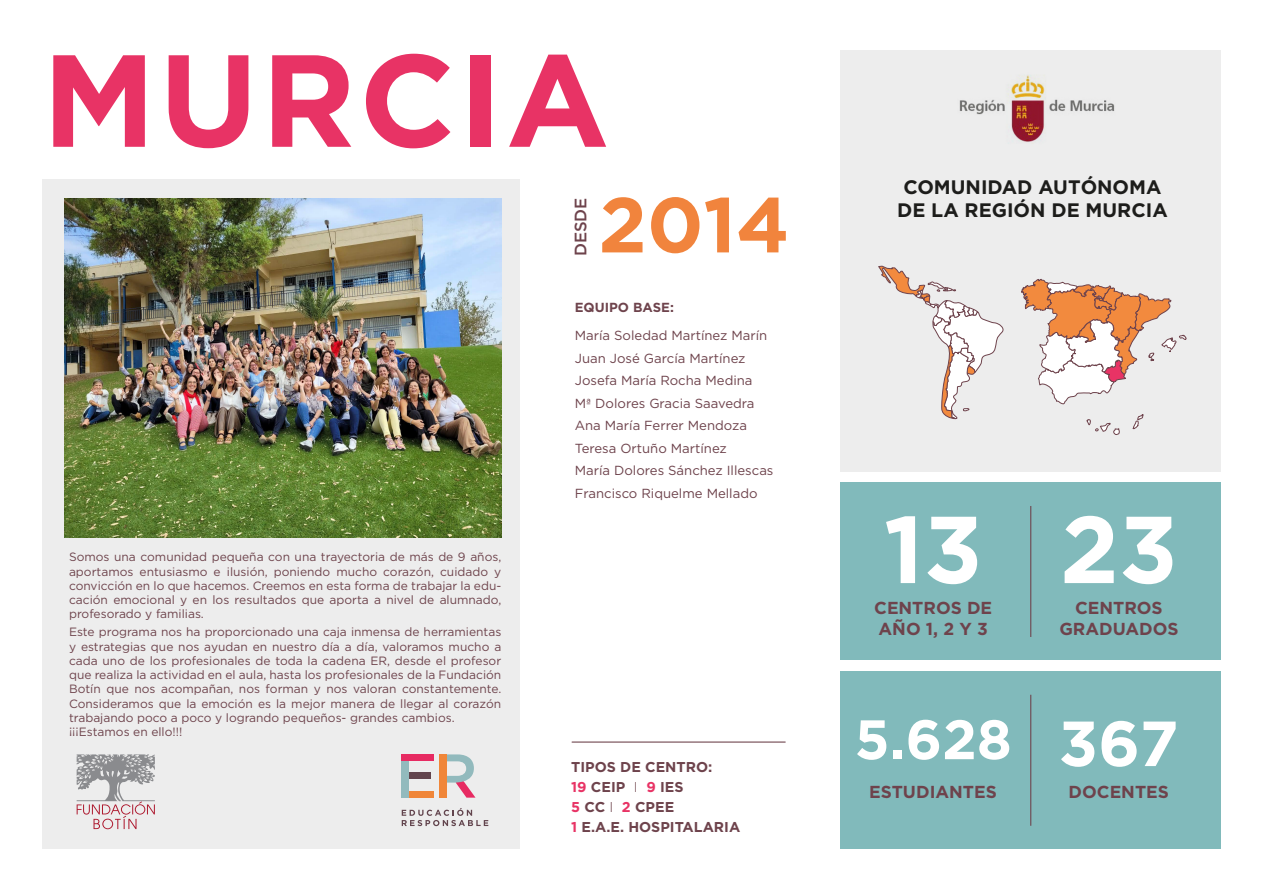
<style>
.page{position:relative;width:1263px;height:893px;background:#fff}
.page>*{position:absolute;margin:0;border:0;box-sizing:border-box;transform-origin:0 0}
.t1{font:700 130.73px "Gotham";letter-spacing:.025em;color:#e83365}
.t2{font:700 94.8px "Gotham";color:#fff}
.t3{font:700 77.78px "Gotham";color:#f1843d}
.t4{font:700 63.6px "Gotham";color:#fff}
.t5{font:700 55.5px "Gotham";color:#fff}
.t6{font:700 19.5px/23.4px "Gotham";color:#1d1d1b;text-align:center}
.t7{font:700 17.33px/20.8px "Gotham";color:#6e434c}
.t8{font:500 16.58px "Gotham";color:#6e434c}
.t9{font:700 14.25px/19.7px "Gotham";color:#6e434c}
.t10{font:13.12px/22.5px "Gotham";color:#6e434c}
.t11{font:700 13.12px "Gotham";color:#6e434c}
.t12{font:12px/14.2px "Gotham";color:#6e434c;text-align:justify}
.s1{color:#e83365}
.s2{font-weight:300}
</style>
<div class="page">
<div style="left:42px;top:179px;width:478px;height:670px;background:#ededed"></div>
<div style="left:841px;top:50px;width:380px;height:422px;background:#ededed"></div>
<svg style="left:402px;top:808px;width:86px;height:18px"></svg>
<div style="left:407px;top:772px;width:23px;height:7px;background:#62444d"></div>
<div style="left:401px;top:754px;width:32px;height:7px;background:#e72b62"></div>
<div style="left:401px;top:791px;width:32px;height:7px;background:#f08639"></div>
<div style="left:401px;top:761px;width:8px;height:37px;background:#92babd"></div>
<svg style="left:446px;top:754px;width:29px;height:44px"></svg>
<div style="left:439px;top:754px;width:7px;height:44px;background:#f08639"></div>
<svg style="left:77px;top:754px;width:78px;height:75px"></svg>
<svg style="left:877px;top:265px;width:129px;height:218px"></svg>
<svg style="left:1021px;top:279px;width:166px;height:156px"></svg>
<div style="left:841px;top:483px;width:380px;height:177px;background:#81babb"></div>
<hr style="left:1030px;top:506px;width:1px;height:131px;background:#6e434c">
<div style="left:841px;top:671px;width:380px;height:178px;background:#81babb"></div>
<hr style="left:1030px;top:695px;width:1px;height:131px;background:#6e434c">
<hr style="left:572px;top:741px;width:213px;height:2px;background:#6e434c">
<img style="left:959px;top:75px;width:156px;height:67px">
<img style="left:65px;top:199px;width:436px;height:339px">
<h1 class="t1" style="left:42px;top:25px;width:568px">MURCIA</h1>
<h3 class="t8" style="left:571px;top:256px;width:60px;rotate:-90deg">DESDE</h3>
<h3 class="t3" style="left:598px;top:180px;width:193px">2014</h3>
<p class="t12" style="left:69px;top:550px;width:434px">Somos una comunidad pequeña con una trayectoria de más de 9 años, aportamos entusiasmo e ilusión, poniendo mucho corazón, cuidado y convicción en lo que hacemos. Creemos en esta forma de trabajar la edu&shy;cación emocional y en los resultados que aporta a nivel de alumnado, profesorado y familias.</p>
<p class="t12" style="left:69px;top:625px;width:434px;text-align:left">Este programa nos ha proporcionado una caja inmensa de herramientas y estrategias que nos ayudan en nuestro día a día, valoramos mucho a cada uno de los profesionales de toda la cadena ER, desde el profesor que realiza la actividad en el aula, hasta los profesionales de la Fundación Botín que nos acompañan, nos forman y nos valoran constantemente.<br>Consideramos que la emoción es la mejor manera de llegar al corazón trabajando poco a poco y logrando pequeños- grandes cambios. ¡¡¡Estamos en ello!!!</p>
<p class="t11" style="left:575px;top:300px;width:101px">EQUIPO BASE:</p>
<p class="t10" style="left:575px;top:324px;width:200px">María Soledad Martínez Marín<br>Juan José García Martínez<br>Josefa María Rocha Medina<br>Mª Dolores Gracia Saavedra<br>Ana María Ferrer Mendoza<br>Teresa Ortuño Martínez<br>María Dolores Sánchez Illescas<br>Francisco Riquelme Mellado</p>
<p class="t9" style="left:571px;top:757px;width:171px">TIPOS DE CENTRO:<br><span class="s1">19</span> CEIP <span class="s2">I</span> <span class="s1">9</span> IES<br><span class="s1">5</span> CC <span class="s2">I</span> <span class="s1">2</span> CPEE<br><span class="s1">1</span> E.A.E. HOSPITALARIA</p>
<h3 class="t6" style="left:897px;top:175px;width:272px">COMUNIDAD AUTÓNOMA<br>DE LA REGIÓN DE MURCIA</h3>
<h2 class="t2" style="left:884px;top:495px;width:100px">13</h2>
<h2 class="t2" style="left:1060px;top:495px;width:119px">23</h2>
<h3 class="t7" style="left:874px;top:597px;width:120px">CENTROS DE<br>AÑO 1, 2 Y 3</h3>
<h3 class="t7" style="left:1059px;top:597px;width:121px;text-align:center">CENTROS<br>GRADUADOS</h3>
<h3 class="t5" style="left:855px;top:707px;width:159px">5.628</h3>
<h3 class="t4" style="left:1058px;top:707px;width:121px">367</h3>
<h3 class="t7" style="left:869px;top:781px;width:129px">ESTUDIANTES</h3>
<h3 class="t7" style="left:1068px;top:781px;width:102px">DOCENTES</h3>
</div>
